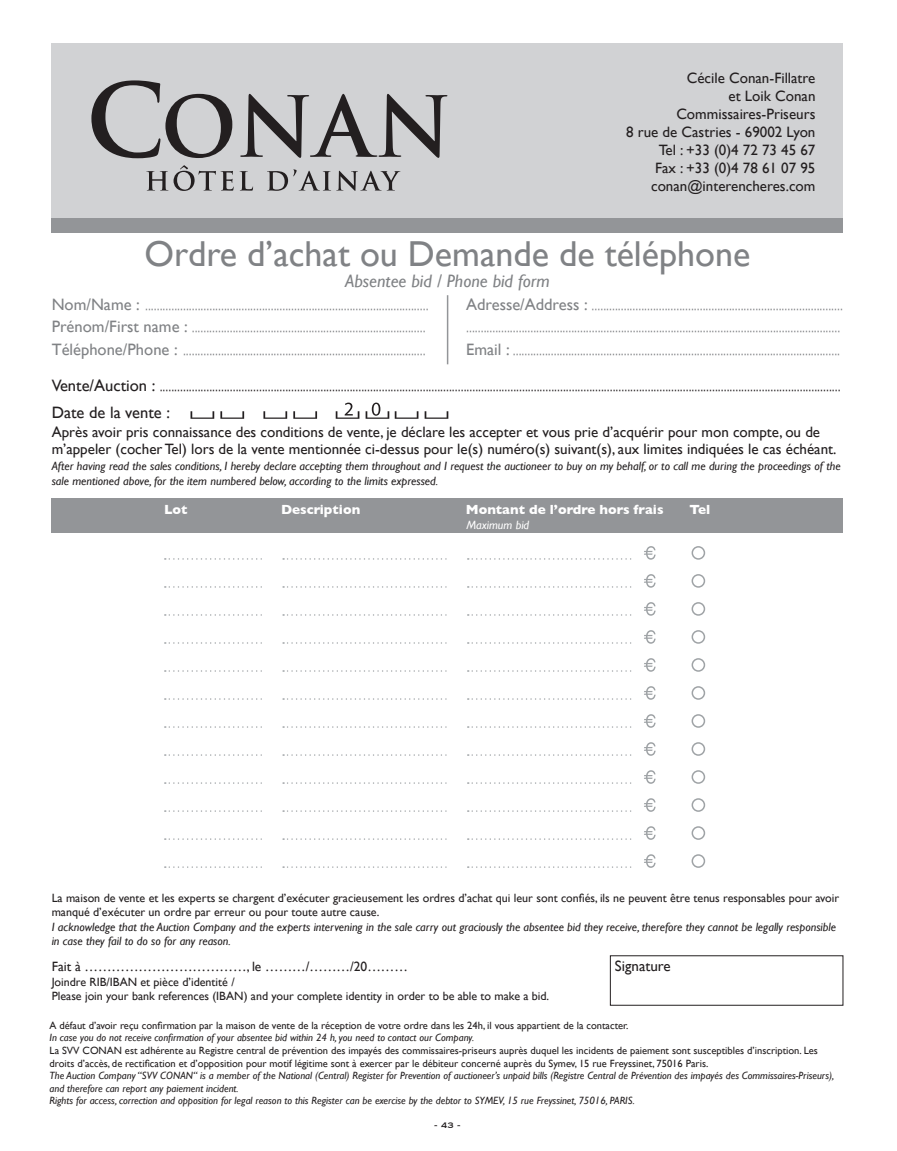
<style>
.page{position:relative;width:897px;height:1151px;background:#fff}
.page>*{position:absolute;margin:0;border:0;box-sizing:border-box;transform-origin:0 0}
.t1{font:36px "Gill Sans";color:#808285}
.t2{font:italic 18px "Gill Sans";color:#808285}
.t3{font:300 16.5px/22.5px "Gill Sans";color:#808285}
.t4{font:300 16.5px/27.2px "Gill Sans";color:#231f20}
.t5{font:15px/18px "Gill Sans";color:#231f20;text-align:right}
.t6{font:700 13.5px "Gill Sans";color:#fff}
.t7{font:13.5px "Gill Sans";color:#231f20}
.t8{font:italic 12px/14.4px "Gill Sans";color:#231f20}
.t9{font:12px/14.4px "Gill Sans";color:#231f20}
.t10{font:italic 12px "Gill Sans";color:#fff}
.t11{font:italic 10.5px/12.6px "Gill Sans";color:#231f20}
.t12{font:10.5px/12.6px "Gill Sans";color:#231f20}
.t13{font:10.5px "Copperplate";color:#231f20}
.s1{font-weight:400}
</style>
<div class="page">
<div style="left:52px;top:43px;width:791px;height:189px;background:#d1d2d4"></div>
<div style="left:52px;top:218px;width:791px;height:14px;background:#939598"></div>
<svg style="left:91px;top:80px;width:141px;height:78px"></svg>
<svg style="left:240px;top:94px;width:207px;height:64px"></svg>
<svg style="left:146px;top:165px;width:87px;height:26px"></svg>
<svg style="left:239px;top:171px;width:14px;height:20px"></svg>
<svg style="left:267px;top:169px;width:133px;height:22px"></svg>
<hr style="left:447px;top:295px;width:1px;height:69px;background:#939598">
<svg style="left:190px;top:411px;width:24px;height:8px"></svg>
<svg style="left:220px;top:411px;width:24px;height:8px"></svg>
<svg style="left:263px;top:411px;width:24px;height:8px"></svg>
<svg style="left:293px;top:411px;width:24px;height:8px"></svg>
<svg style="left:424px;top:411px;width:24px;height:8px"></svg>
<svg style="left:335px;top:402px;width:24px;height:17px"></svg>
<svg style="left:365px;top:402px;width:53px;height:17px"></svg>
<div style="left:52px;top:498px;width:791px;height:34px;background:#939598"></div>
<div style="left:691px;top:546px;width:14px;height:13px;border:2px solid #9fa3a6;border-radius:50%"></div>
<svg style="left:165px;top:558px;width:97px;height:1px"></svg>
<svg style="left:283px;top:558px;width:164px;height:1px"></svg>
<svg style="left:467px;top:558px;width:164px;height:1px"></svg>
<svg style="left:644px;top:546px;width:11px;height:13px"></svg>
<div style="left:691px;top:574px;width:14px;height:13px;border:2px solid #9fa3a6;border-radius:50%"></div>
<svg style="left:165px;top:586px;width:97px;height:1px"></svg>
<svg style="left:283px;top:586px;width:164px;height:1px"></svg>
<svg style="left:467px;top:586px;width:164px;height:1px"></svg>
<svg style="left:644px;top:574px;width:11px;height:13px"></svg>
<div style="left:691px;top:602px;width:14px;height:13px;border:2px solid #9fa3a6;border-radius:50%"></div>
<svg style="left:165px;top:614px;width:97px;height:1px"></svg>
<svg style="left:283px;top:614px;width:164px;height:1px"></svg>
<svg style="left:467px;top:614px;width:164px;height:1px"></svg>
<svg style="left:644px;top:602px;width:11px;height:13px"></svg>
<div style="left:691px;top:630px;width:14px;height:13px;border:2px solid #9fa3a6;border-radius:50%"></div>
<svg style="left:165px;top:642px;width:97px;height:1px"></svg>
<svg style="left:283px;top:642px;width:164px;height:1px"></svg>
<svg style="left:467px;top:642px;width:164px;height:1px"></svg>
<svg style="left:644px;top:630px;width:11px;height:13px"></svg>
<div style="left:691px;top:658px;width:14px;height:13px;border:2px solid #9fa3a6;border-radius:50%"></div>
<svg style="left:165px;top:670px;width:97px;height:1px"></svg>
<svg style="left:283px;top:670px;width:164px;height:1px"></svg>
<svg style="left:467px;top:670px;width:164px;height:1px"></svg>
<svg style="left:644px;top:658px;width:11px;height:13px"></svg>
<div style="left:691px;top:686px;width:14px;height:13px;border:2px solid #9fa3a6;border-radius:50%"></div>
<svg style="left:165px;top:698px;width:97px;height:1px"></svg>
<svg style="left:283px;top:698px;width:164px;height:1px"></svg>
<svg style="left:467px;top:698px;width:164px;height:1px"></svg>
<svg style="left:644px;top:686px;width:11px;height:13px"></svg>
<div style="left:691px;top:714px;width:14px;height:14px;border:2px solid #9fa3a6;border-radius:50%"></div>
<svg style="left:165px;top:726px;width:97px;height:2px"></svg>
<svg style="left:283px;top:726px;width:164px;height:2px"></svg>
<svg style="left:467px;top:726px;width:164px;height:2px"></svg>
<svg style="left:644px;top:714px;width:11px;height:14px"></svg>
<div style="left:691px;top:742px;width:14px;height:14px;border:2px solid #9fa3a6;border-radius:50%"></div>
<svg style="left:165px;top:754px;width:97px;height:2px"></svg>
<svg style="left:283px;top:754px;width:164px;height:2px"></svg>
<svg style="left:467px;top:754px;width:164px;height:2px"></svg>
<svg style="left:644px;top:742px;width:11px;height:14px"></svg>
<div style="left:691px;top:770px;width:14px;height:14px;border:2px solid #9fa3a6;border-radius:50%"></div>
<svg style="left:165px;top:782px;width:97px;height:2px"></svg>
<svg style="left:283px;top:782px;width:164px;height:2px"></svg>
<svg style="left:467px;top:782px;width:164px;height:2px"></svg>
<svg style="left:644px;top:770px;width:11px;height:14px"></svg>
<div style="left:691px;top:798px;width:14px;height:14px;border:2px solid #9fa3a6;border-radius:50%"></div>
<svg style="left:165px;top:810px;width:97px;height:2px"></svg>
<svg style="left:283px;top:810px;width:164px;height:2px"></svg>
<svg style="left:467px;top:810px;width:164px;height:2px"></svg>
<svg style="left:644px;top:798px;width:11px;height:14px"></svg>
<div style="left:691px;top:826px;width:14px;height:14px;border:2px solid #9fa3a6;border-radius:50%"></div>
<svg style="left:165px;top:838px;width:97px;height:2px"></svg>
<svg style="left:283px;top:838px;width:164px;height:2px"></svg>
<svg style="left:467px;top:838px;width:164px;height:2px"></svg>
<svg style="left:644px;top:826px;width:11px;height:14px"></svg>
<div style="left:691px;top:854px;width:14px;height:14px;border:2px solid #9fa3a6;border-radius:50%"></div>
<svg style="left:165px;top:866px;width:97px;height:2px"></svg>
<svg style="left:283px;top:866px;width:164px;height:2px"></svg>
<svg style="left:467px;top:866px;width:164px;height:2px"></svg>
<svg style="left:644px;top:854px;width:11px;height:14px"></svg>
<p class="t5" style="left:626px;top:69px;width:191px">Cécile Conan-Fillatre<br>et Loik Conan<br>Commissaires-Priseurs<br>8 rue de Castries - 69002 Lyon<br>Tel : +33 (0)4 72 73 45 67<br>Fax : +33 (0)4 78 61 07 95 conan@interencheres.com</p>
<h1 class="t1" style="left:145px;top:232px;width:607px">Ordre d’achat ou Demande de téléphone</h1>
<p class="t2" style="left:345px;top:270px;width:206px">Absentee bid / Phone bid form</p>
<p class="t3" style="left:52px;top:293px;width:378px"><span class="s1">Nom/Name :</span> .................................................................................................<br><span class="s1">Prénom/First name :</span> ................................................................................<br><span class="s1">Téléphone/Phone :</span> ...................................................................................</p>
<p class="t4" style="left:52px;top:371px;width:790px"><span class="s1">Vente/Auction :</span> .........................................................................................................................................................................................................................................<br><span class="s1">Date de la vente :</span></p>
<p class="t5" style="left:52px;top:424px;width:786px;line-height:16.5px;text-align:left">Après avoir pris connaissance des conditions de vente, je déclare les accepter et vous prie d’acquérir pour mon compte, ou de m’appeler (cocher Tel) lors de la vente mentionnée ci-dessus pour le(s) numéro(s) suivant(s), aux limites indiquées le cas échéant.</p>
<p class="t8" style="left:52px;top:459px;width:790px">After having read the sales conditions, I hereby declare accepting them throughout and I request the auctioneer to buy on my behalf, or to call me during the proceedings of the sale mentioned above, for the item numbered below, according to the limits expressed.</p>
<p class="t3" style="left:466px;top:293px;width:378px"><span class="s1">Adresse/Address :</span> ...................................................................................... ................................................................................................................................<br><span class="s1">Email :</span> ................................................................................................................</p>
<p class="t6" style="left:164px;top:501px;width:25px">Lot</p>
<p class="t6" style="left:281px;top:501px;width:81px">Description</p>
<p class="t6" style="left:465px;top:501px;width:214px">Montant de l’ordre hors frais T</p>
<p class="t6" style="left:698px;top:501px;width:14px">el</p>
<p class="t10" style="left:466px;top:518px;width:64px">Maximum bid</p>
<p class="t9" style="left:52px;top:890px;width:788px">La maison de vente et les experts se chargent d’exécuter gracieusement les ordres d’achat qui leur sont confiés, ils ne peuvent être tenus responsables pour avoir manqué d’exécuter un ordre par erreur ou pour toute autre cause.</p>
<p class="t8" style="left:52px;top:919px;width:785px">I acknowledge that the Auction Company and the experts intervening in the sale carry out graciously the absentee bid they receive, therefore they cannot be legally responsible in case they fail to do so for any reason.</p>
<p class="t7" style="left:52px;top:958px;width:357px">Fait à ………………………………, le ………/………/20………</p>
<p class="t9" style="left:52px;top:974px;width:499px">Joindre RIB/IBAN et pièce d’identité /<br>Please join your bank references (IBAN) and your complete identity in order to be able to make a bid.</p>
<p class="t5" style="left:614px;top:956px;width:57px">Signature</p>
<p class="t12" style="left:50px;top:1018px;width:580px">A défaut d’avoir reçu confirmation par la maison de vente de la réception de votre ordre dans les 24h, il vous appartient de la contacter.</p>
<p class="t11" style="left:50px;top:1031px;width:426px">In case you do not receive confirmation of your absentee bid within 24 h, you need to contact our Company.</p>
<p class="t12" style="left:50px;top:1044px;width:58px">La SVV CONAN</p>
<p class="t12" style="left:50px;top:1044px;width:769px;text-indent:75px">est adhérente au Registre central de prévention des impayés des commissaires-priseurs auprès duquel les incidents de paiement sont susceptibles d’inscription. Les droits d’accès, de rectification et d’opposition pour motif légitime sont à exercer par le débiteur concerné auprès du Symev, 15 rue Freyssinet, 75016 Paris.</p>
<p class="t11" style="left:50px;top:1069px;width:786px">The Auction Company “SVV CONAN“ is a member of the National (Central) Register for Prevention of auctioneer’s unpaid bills (Registre Central de Prévention des impayés des Commissaires-Priseurs), and therefore can report any paiement incident.<br>Rights for access, correction and opposition for legal reason to this Register can be exercise by the debtor to SYMEV, 15 rue Freyssinet, 75016, PARIS.</p>
<p class="t13" style="left:434px;top:1118px;width:28px">- 43 -</p>
</div>
